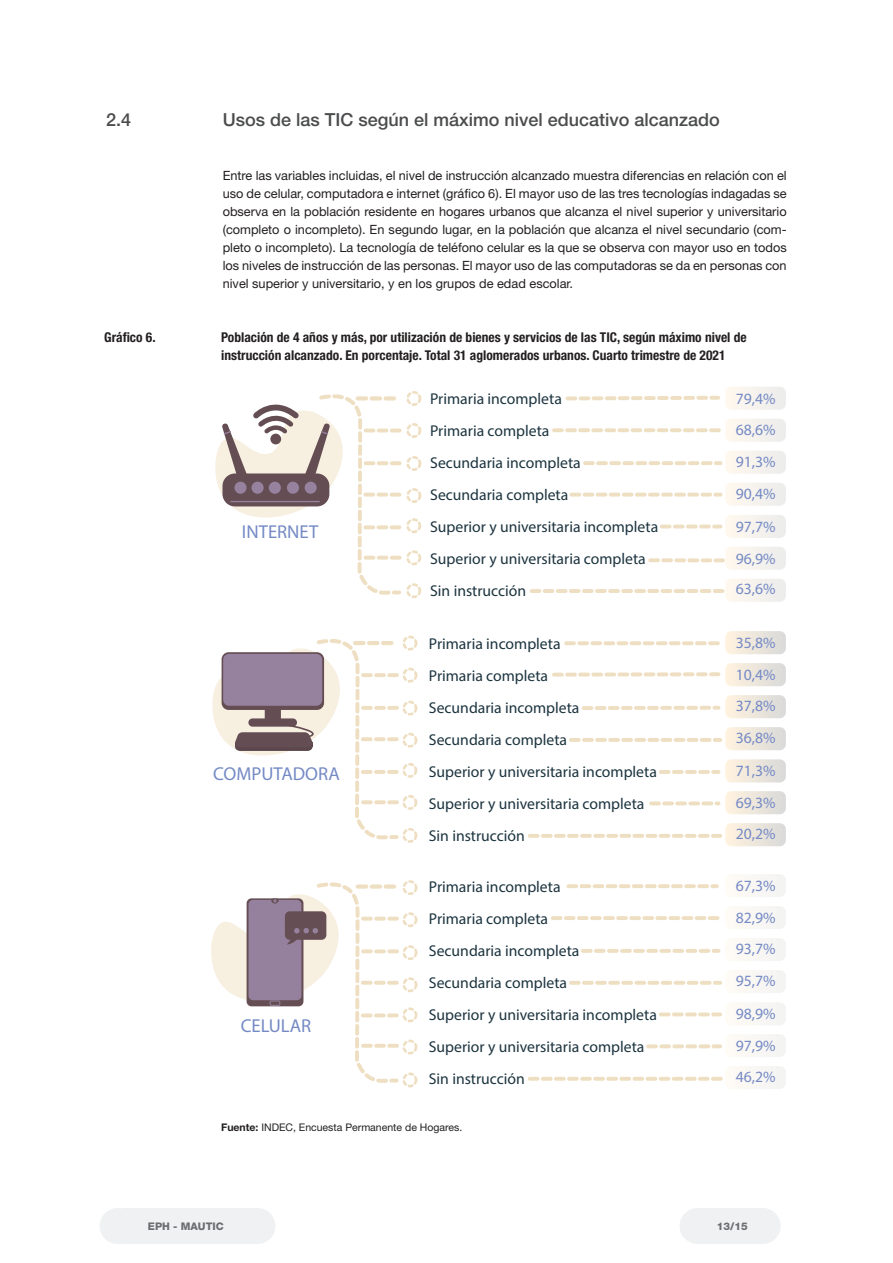
<style>
.page{position:relative;width:893px;height:1263px;background:#fff}
.page>*{position:absolute;margin:0;border:0;box-sizing:border-box;transform-origin:0 0}
.t1{font:700 18.75px "Helvetica Neue LT Std";color:#758ac5}
.H3_título{font:500 18px "Helvetica Neue LT Std";color:#4b4c4d}
.t2{font:15.75px/32px "Helvetica Neue LT Std";color:#1c343f}
.t3{font:700 15.75px/31.7px "Helvetica Neue LT Std";color:#758ac5;text-align:justify}
.Cuadro_Gráfico_títul{font:700 condensed 13.5px/18px "Helvetica Neue LT Std";color:#231f20}
.texto{font:12.75px/18px "Helvetica Neue LT Std";color:#231f20;text-align:justify}
.nota_C_G{font:10.5px "Helvetica Neue LT Std";color:#231f20}
.t4{font:800 10.5px "Helvetica Neue LT Std";color:#6c6d70}
.s1{font-weight:700}
</style>
<div class="page">
<div style="left:680px;top:1208px;width:35px;height:36px;background:#f0f1f2;border-radius:50%"></div>
<div style="left:100px;top:1208px;width:36px;height:36px;background:#f0f1f2;border-radius:50%"></div>
<div style="left:745px;top:1208px;width:36px;height:36px;background:#f0f1f2;border-radius:50%"></div>
<div style="left:239px;top:1208px;width:36px;height:36px;background:#f0f1f2;border-radius:50%"></div>
<div style="left:699px;top:1208px;width:66px;height:36px;background:#f0f1f2"></div>
<div style="left:122px;top:1208px;width:133px;height:36px;background:#f0f1f2"></div>
<svg style="left:725px;top:631px;width:61px;height:23px"></svg>
<svg style="left:725px;top:663px;width:61px;height:23px"></svg>
<svg style="left:725px;top:695px;width:61px;height:23px"></svg>
<svg style="left:725px;top:759px;width:61px;height:23px"></svg>
<svg style="left:725px;top:791px;width:61px;height:23px"></svg>
<svg style="left:742px;top:874px;width:43px;height:23px"></svg>
<svg style="left:742px;top:906px;width:43px;height:23px"></svg>
<svg style="left:742px;top:938px;width:43px;height:23px"></svg>
<svg style="left:568px;top:884px;width:149px;height:4px"></svg>
<svg style="left:553px;top:916px;width:165px;height:4px"></svg>
<svg style="left:583px;top:949px;width:135px;height:4px"></svg>
<svg style="left:571px;top:970px;width:214px;height:23px"></svg>
<svg style="left:661px;top:1003px;width:124px;height:22px"></svg>
<svg style="left:648px;top:1034px;width:137px;height:23px"></svg>
<svg style="left:530px;top:1066px;width:255px;height:23px"></svg>
<div style="left:406px;top:391px;width:15px;height:15px;border:3px dashed #efdfc2;border-radius:50%"></div>
<div style="left:406px;top:423px;width:15px;height:15px;border:3px dashed #efdfc2;border-radius:50%"></div>
<div style="left:406px;top:456px;width:15px;height:15px;border:3px dashed #efdfc2;border-radius:50%"></div>
<div style="left:406px;top:488px;width:15px;height:15px;border:3px dashed #efdfc2;border-radius:50%"></div>
<div style="left:406px;top:518px;width:15px;height:15px;border:3px dashed #efdfc2;border-radius:50%"></div>
<div style="left:406px;top:550px;width:15px;height:15px;border:3px dashed #efdfc2;border-radius:50%"></div>
<div style="left:406px;top:583px;width:15px;height:15px;border:3px dashed #efdfc2;border-radius:50%"></div>
<div style="left:402px;top:636px;width:15px;height:14px;border:3px dashed #efdfc2;border-radius:50%"></div>
<div style="left:402px;top:668px;width:15px;height:15px;border:3px dashed #efdfc2;border-radius:50%"></div>
<div style="left:402px;top:701px;width:15px;height:14px;border:3px dashed #efdfc2;border-radius:50%"></div>
<div style="left:402px;top:733px;width:15px;height:15px;border:3px dashed #efdfc2;border-radius:50%"></div>
<div style="left:402px;top:763px;width:15px;height:15px;border:3px dashed #efdfc2;border-radius:50%"></div>
<div style="left:402px;top:795px;width:15px;height:15px;border:3px dashed #efdfc2;border-radius:50%"></div>
<div style="left:402px;top:828px;width:15px;height:15px;border:3px dashed #efdfc2;border-radius:50%"></div>
<div style="left:402px;top:880px;width:15px;height:15px;border:3px dashed #efdfc2;border-radius:50%"></div>
<div style="left:402px;top:912px;width:15px;height:15px;border:3px dashed #efdfc2;border-radius:50%"></div>
<div style="left:402px;top:945px;width:15px;height:15px;border:3px dashed #efdfc2;border-radius:50%"></div>
<div style="left:402px;top:977px;width:15px;height:15px;border:3px dashed #efdfc2;border-radius:50%"></div>
<div style="left:402px;top:1007px;width:15px;height:15px;border:3px dashed #efdfc2;border-radius:50%"></div>
<div style="left:402px;top:1039px;width:15px;height:15px;border:3px dashed #efdfc2;border-radius:50%"></div>
<div style="left:402px;top:1072px;width:15px;height:15px;border:3px dashed #efdfc2;border-radius:50%"></div>
<svg style="left:565px;top:387px;width:221px;height:23px"></svg>
<svg style="left:554px;top:419px;width:232px;height:23px"></svg>
<svg style="left:585px;top:451px;width:201px;height:23px"></svg>
<svg style="left:571px;top:483px;width:215px;height:23px"></svg>
<svg style="left:662px;top:515px;width:124px;height:23px"></svg>
<svg style="left:650px;top:547px;width:136px;height:23px"></svg>
<svg style="left:532px;top:579px;width:254px;height:23px"></svg>
<svg style="left:566px;top:641px;width:152px;height:4px"></svg>
<svg style="left:554px;top:672px;width:164px;height:5px"></svg>
<svg style="left:584px;top:706px;width:134px;height:4px"></svg>
<svg style="left:571px;top:727px;width:215px;height:23px"></svg>
<svg style="left:661px;top:770px;width:57px;height:4px"></svg>
<svg style="left:651px;top:801px;width:67px;height:4px"></svg>
<svg style="left:530px;top:823px;width:256px;height:23px"></svg>
<svg style="left:212px;top:639px;width:187px;height:201px"></svg>
<svg style="left:211px;top:882px;width:188px;height:201px"></svg>
<svg style="left:215px;top:394px;width:187px;height:201px"></svg>
<p class="H3_título" style="left:106px;top:109px;width:27px">2.4</p>
<p class="H3_título" style="left:223px;top:109px;width:499px">Usos de las TIC según el máximo nivel educativo alcanzado</p>
<p class="texto" style="left:223px;top:166px;width:565px">Entre las variables incluidas, el nivel de instrucción alcanzado muestra diferencias en relación con el uso de celular, computadora e internet (gráfico 6). El mayor uso de las tres tecnologías indagadas se observa en la población residente en hogares urbanos que alcanza el nivel superior y universitario (completo o incompleto). En segundo lugar, en la población que alcanza el nivel secundario (com&shy;pleto o incompleto). La tecnología de teléfono celular es la que se observa con mayor uso en todos los niveles de instrucción de las personas. El mayor uso de las computadoras se da en personas con nivel superior y universitario, y en los grupos de edad escolar.</p>
<p class="Cuadro_Gráfico_títul" style="left:104px;top:328px;width:53px">Gráfico 6.</p>
<p class="Cuadro_Gráfico_títul" style="left:221px;top:328px;width:527px">Población de 4 años y más, por utilización de bienes y servicios de las TIC, según máximo nivel de instrucción alcanzado. En porcentaje. Total 31 aglomerados urbanos. Cuarto trimestre de 2021</p>
<p class="t1" style="left:242px;top:520px;width:78px">INTERNET</p>
<p class="t1" style="left:213px;top:762px;width:128px">COMPUTADORA</p>
<p class="t1" style="left:241px;top:1014px;width:72px">CELULAR</p>
<p class="t2" style="left:430px;top:383px;width:230px">Primaria incompleta<br>Primaria completa<br>Secundaria incompleta<br>Secundaria completa<br>Superior y universitaria incompleta<br>Superior y universitaria completa<br>Sin instrucción</p>
<p class="t2" style="left:429px;top:627px;width:152px">Primaria incompleta<br>Primaria completa<br>Secundaria incompleta<br>Secundaria completa</p>
<p class="t2" style="left:429px;top:755px;width:230px">Superior y universitaria incompleta</p>
<p class="t2" style="left:429px;top:787px;width:217px">Superior y universitaria completa<br>Sin instrucción</p>
<p class="t2" style="left:429px;top:870px;width:152px">Primaria incompleta<br>Primaria completa<br>Secundaria incompleta<br>Secundaria completa</p>
<p class="t2" style="left:429px;top:998px;width:230px">Superior y universitaria incompleta</p>
<p class="t2" style="left:429px;top:1030px;width:217px">Superior y universitaria completa<br>Sin instrucción</p>
<p class="nota_C_G" style="left:221px;top:1121px;width:243px"><span class="s1">Fuente:</span> INDEC, Encuesta Permanente de Hogares.</p>
<p class="t3" style="left:736px;top:382px;width:41px">79,4% 68,6% 91,3% 90,4%</p>
<p class="t3" style="left:736px;top:511px;width:41px;line-height:31.2px">97,7% 96,9% 63,6%</p>
<p class="t3" style="left:736px;top:627px;width:41px">35,8% 10,4% 37,8% 36,8%</p>
<p class="t3" style="left:736px;top:755px;width:41px;line-height:31.2px">71,3% 69,3% 20,2%</p>
<p class="t3" style="left:736px;top:870px;width:41px">67,3% 82,9% 93,7% 95,7%</p>
<p class="t3" style="left:736px;top:998px;width:41px;line-height:31.2px">98,9% 97,9% 46,2%</p>
<p class="t4" style="left:148px;top:1220px;width:78px">EPH - MAUTIC</p>
<p class="t4" style="left:717px;top:1220px;width:32px">13/15</p>
</div>
